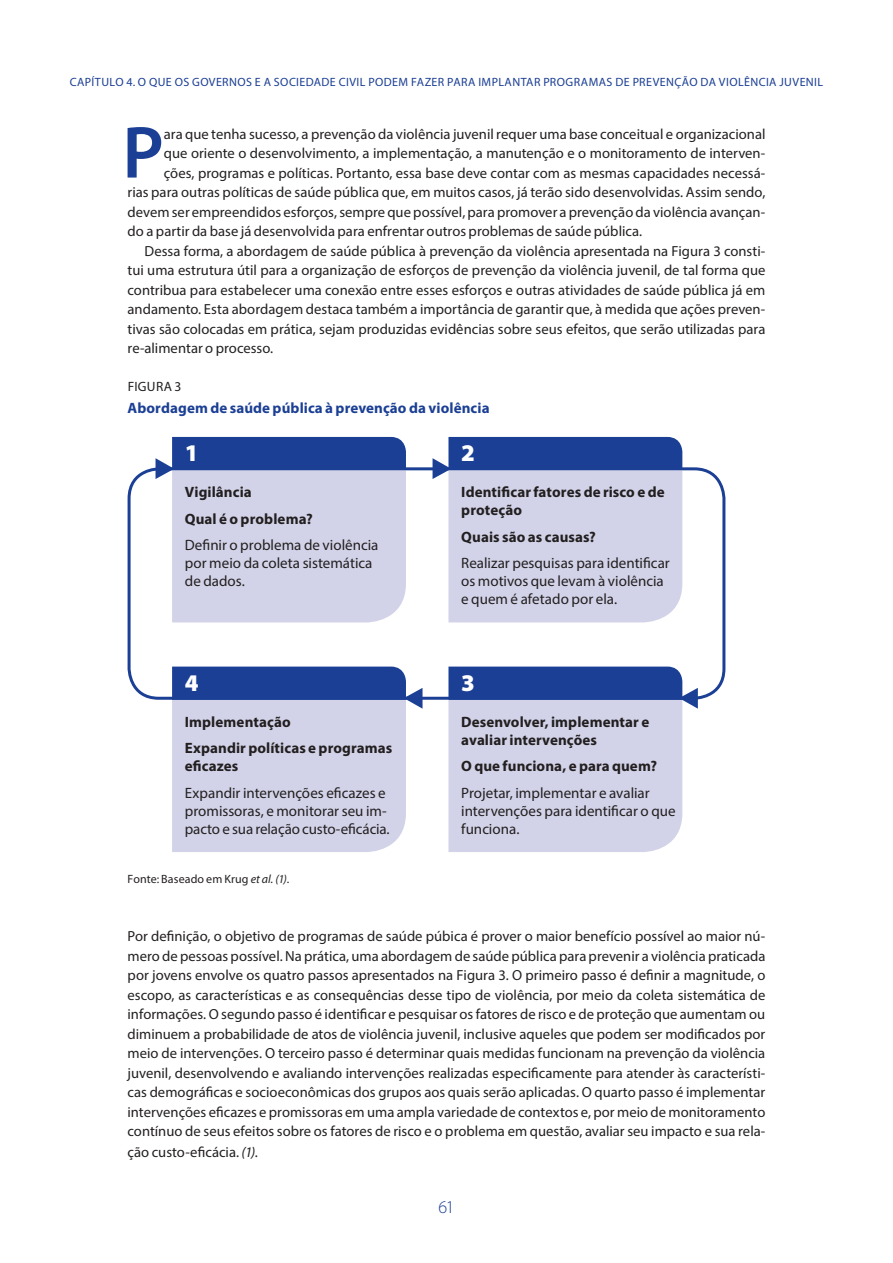
<style>
.page{position:relative;width:893px;height:1263px;background:#fff}
.page>*{position:absolute;margin:0;border:0;box-sizing:border-box;transform-origin:0 0}
.t1{font:600 74.4px "Myriad Pro";color:#1b3f94}
.t2{font:900 24px "Myriad Pro";color:#fff}
.t3{font:300 18px "Myriad Pro";color:#1b3f94}
.t4{font:15px/18px "Myriad Pro";color:#231f20}
.t5{font:700 15px/26.5px "Myriad Pro";letter-spacing:.005em;color:#231f20}
.t6{font:700 15px "Myriad Pro";letter-spacing:.005em;color:#1b3f94}
.t7{font:14.7px/19.5px "Myriad Pro";color:#231f20;text-align:justify}
.t8{font:13.5px "Myriad Pro";letter-spacing:.025em;color:#231f20}
.t9{font:12px "Myriad Pro";letter-spacing:.035em;color:#1b3f94}
.t10{font:12px "Myriad Pro";letter-spacing:.01em;color:#231f20}
.s1{font-style:italic}
</style>
<div class="page">
<svg style="left:433px;top:437px;width:250px;height:186px"></svg>
<svg style="left:171px;top:666px;width:251px;height:186px"></svg>
<svg style="left:156px;top:437px;width:251px;height:186px"></svg>
<svg style="left:448px;top:666px;width:250px;height:186px"></svg>
<p class="t9" style="left:70px;top:74px;width:755px">CAPÍTULO 4. O QUE OS GOVERNOS E A SOCIEDADE CIVIL PODEM FAZER PARA IMPLANTAR PROGRAMAS DE PREVENÇÃO DA VIOLÊNCIA JUVENIL</p>
<h1 class="t1" style="left:122px;top:105px;width:43px">P</h1>
<p class="t7" style="left:164px;top:124px;width:603px">ara que tenha sucesso, a prevenção da violência juvenil requer uma base conceitual e organizacional</p>
<p class="t7" style="left:164px;top:143px;width:603px">que oriente o desenvolvimento, a implementação, a manutenção e o monitoramento de interven-</p>
<p class="t7" style="left:164px;top:163px;width:603px">ções, programas e políticas. Portanto, essa base deve contar com as mesmas capacidades necessá-</p>
<p class="t7" style="left:128px;top:182px;width:639px">rias para outras políticas de saúde pública que, em muitos casos, já terão sido desenvolvidas. Assim sendo,</p>
<p class="t7" style="left:128px;top:202px;width:639px">devem ser empreendidos esforços, sempre que possível, para promover a prevenção da violência avançan-</p>
<p class="t7" style="left:128px;top:221px;width:516px">do a partir da base já desenvolvida para enfrentar outros problemas de saúde pública.</p>
<p class="t7" style="left:145px;top:241px;width:622px">Dessa forma, a abordagem de saúde pública à prevenção da violência apresentada na Figura 3 consti-</p>
<p class="t7" style="left:128px;top:260px;width:639px">tui uma estrutura útil para a organização de esforços de prevenção da violência juvenil, de tal forma que</p>
<p class="t7" style="left:128px;top:280px;width:639px">contribua para estabelecer uma conexão entre esses esforços e outras atividades de saúde pública já em</p>
<p class="t7" style="left:128px;top:299px;width:639px">andamento. Esta abordagem destaca também a importância de garantir que, à medida que ações preven-</p>
<p class="t7" style="left:128px;top:319px;width:639px">tivas são colocadas em prática, sejam produzidas evidências sobre seus efeitos, que serão utilizadas para</p>
<p class="t7" style="left:128px;top:338px;width:147px">re-alimentar o processo.</p>
<p class="t8" style="left:128px;top:378px;width:55px">FIGURA 3</p>
<p class="t6" style="left:128px;top:398px;width:364px">Abordagem de saúde pública à prevenção da violência</p>
<h2 class="t2" style="left:185px;top:437px;width:15px">1</h2>
<h2 class="t2" style="left:461px;top:437px;width:15px">2</h2>
<p class="t5" style="left:185px;top:478px;width:129px">Vigilância<br>Qual é o problema?</p>
<p class="t4" style="left:185px;top:536px;width:195px">Definir o problema de violência por meio da coleta sistemática de dados.</p>
<p class="t5" style="left:461px;top:483px;width:205px;line-height:18px">Identificar fatores de risco e de proteção</p>
<p class="t5" style="left:461px;top:523px;width:136px">Quais são as causas?</p>
<p class="t4" style="left:461px;top:554px;width:210px">Realizar pesquisas para identificar os motivos que levam à violência e quem é afetado por ela.</p>
<h2 class="t2" style="left:185px;top:667px;width:15px">4</h2>
<h2 class="t2" style="left:461px;top:667px;width:15px">3</h2>
<p class="t5" style="left:185px;top:708px;width:209px">Implementação<br>Expandir políticas e programas</p>
<p class="t5" style="left:185px;top:752px;width:55px">eficazes</p>
<p class="t4" style="left:185px;top:783px;width:206px">Expandir intervenções eficazes e promissoras, e monitorar seu im&shy;pacto e sua relação custo-eficácia.</p>
<p class="t5" style="left:461px;top:712px;width:190px;line-height:18px">Desenvolver, implementar e avaliar intervenções</p>
<p class="t5" style="left:461px;top:752px;width:197px">O que funciona, e para quem?</p>
<p class="t4" style="left:461px;top:783px;width:216px">Projetar, implementar e avaliar intervenções para identificar o que funciona.</p>
<p class="t10" style="left:128px;top:871px;width:163px">Fonte: Baseado em Krug <span class="s1">et al. (1)</span>.</p>
<p class="t7" style="left:128px;top:926px;width:639px">Por definição, o objetivo de programas de saúde púbica é prover o maior benefício possível ao maior nú&shy;mero de pessoas possível. Na prática, uma abordagem de saúde pública para prevenir a violência praticada por jovens envolve os quatro passos apresentados na Figura 3. O primeiro passo é definir a magnitude, o escopo, as características e as consequências desse tipo de violência, por meio da coleta sistemática de informações. O segundo passo é identificar e pesquisar os fatores de risco e de proteção que aumentam ou diminuem a probabilidade de atos de violência juvenil, inclusive aqueles que podem ser modificados por meio de intervenções. O terceiro passo é determinar quais medidas funcionam na prevenção da violência juvenil, desenvolvendo e avaliando intervenções realizadas especificamente para atender às característi&shy;cas demográficas e socioeconômicas dos grupos aos quais serão aplicadas. O quarto passo é implementar intervenções eficazes e promissoras em uma ampla variedade de contextos e, por meio de monitoramento contínuo de seus efeitos sobre os fatores de risco e o problema em questão, avaliar seu impacto e sua rela-</p>
<p class="t7" style="left:128px;top:1142px;width:132px">ção custo-eficácia. <span class="s1">(1)</span>.</p>
<p class="t3" style="left:438px;top:1196px;width:18px">61</p>
</div>
